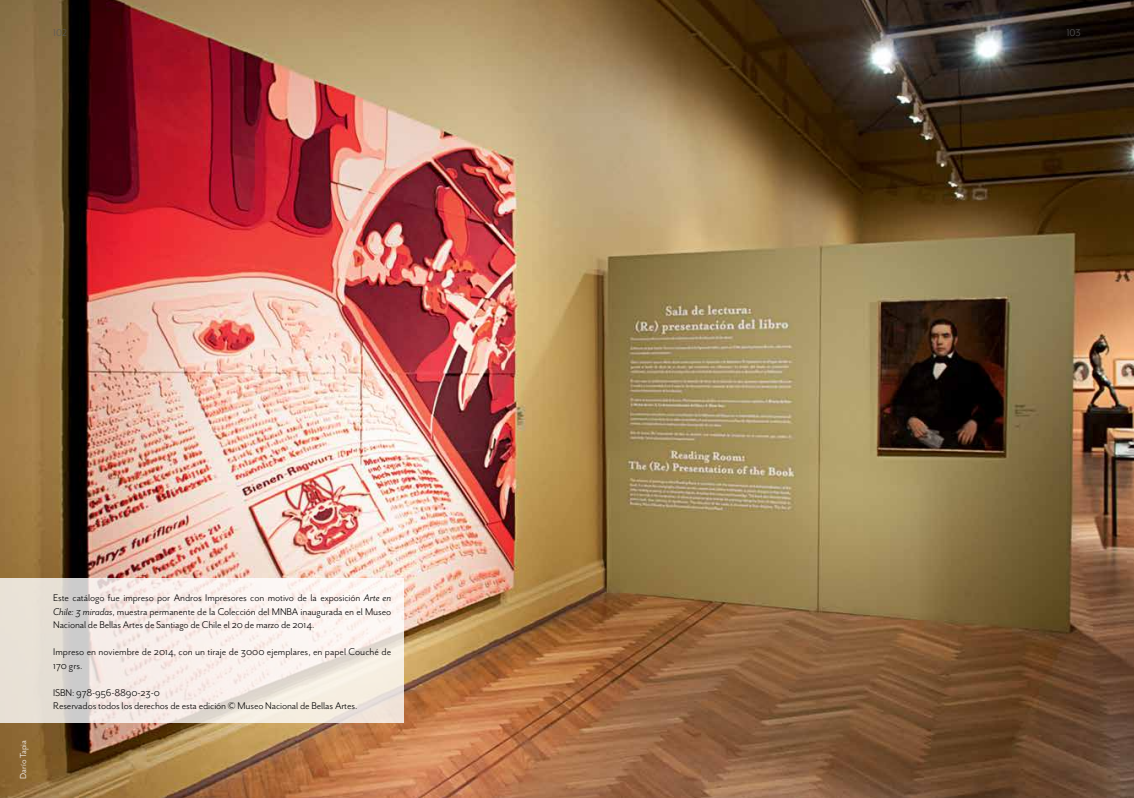
<style>
.page{position:relative;width:1134px;height:798px;background:#fff}
.page>*{position:absolute;margin:0;border:0;box-sizing:border-box;transform-origin:0 0}
.t1{font:11.25px/13.5px "Mr Eaves San OT";letter-spacing:-.01em;color:#000}
.t2{font:11.25px "Mr Eaves Mod OT";color:#58595b}
.t3{font:10px "Mr Eaves San OT";color:#fff}
.s1{font-style:italic}
</style>
<div class="page">
<img style="left:0;top:0;width:1134px;height:797px">
<svg style="left:0;top:578px;width:403px;height:144px"></svg>
<p class="t2" style="left:53px;top:27px;width:15px">102</p>
<p class="t2" style="left:1067px;top:27px;width:16px">103</p>
<p class="t3" style="left:18px;top:778px;width:40px;rotate:-90deg">Darío Tapia</p>
<p class="t1" style="left:53px;top:591px;width:340px;text-align:justify">Este catálogo fue impreso por Andros Impresores con motivo de la exposición <span class="s1">Arte en Chile: 3 miradas</span>, muestra permanente de la Colección del MNBA inaugurada en el Museo Nacional de Bellas Artes de Santiago de Chile el 20 de marzo de 2014.</p>
<p class="t1" style="left:53px;top:645px;width:340px">Impreso en noviembre de 2014, con un tiraje de 3000 ejemplares, en papel Couché de<br>170 grs.</p>
<p class="t1" style="left:53px;top:685px;width:306px">ISBN: 978-956-8890-23-0<br>Reservados todos los derechos de esta edición © Museo Nacional de Bellas Artes.</p>
</div>
